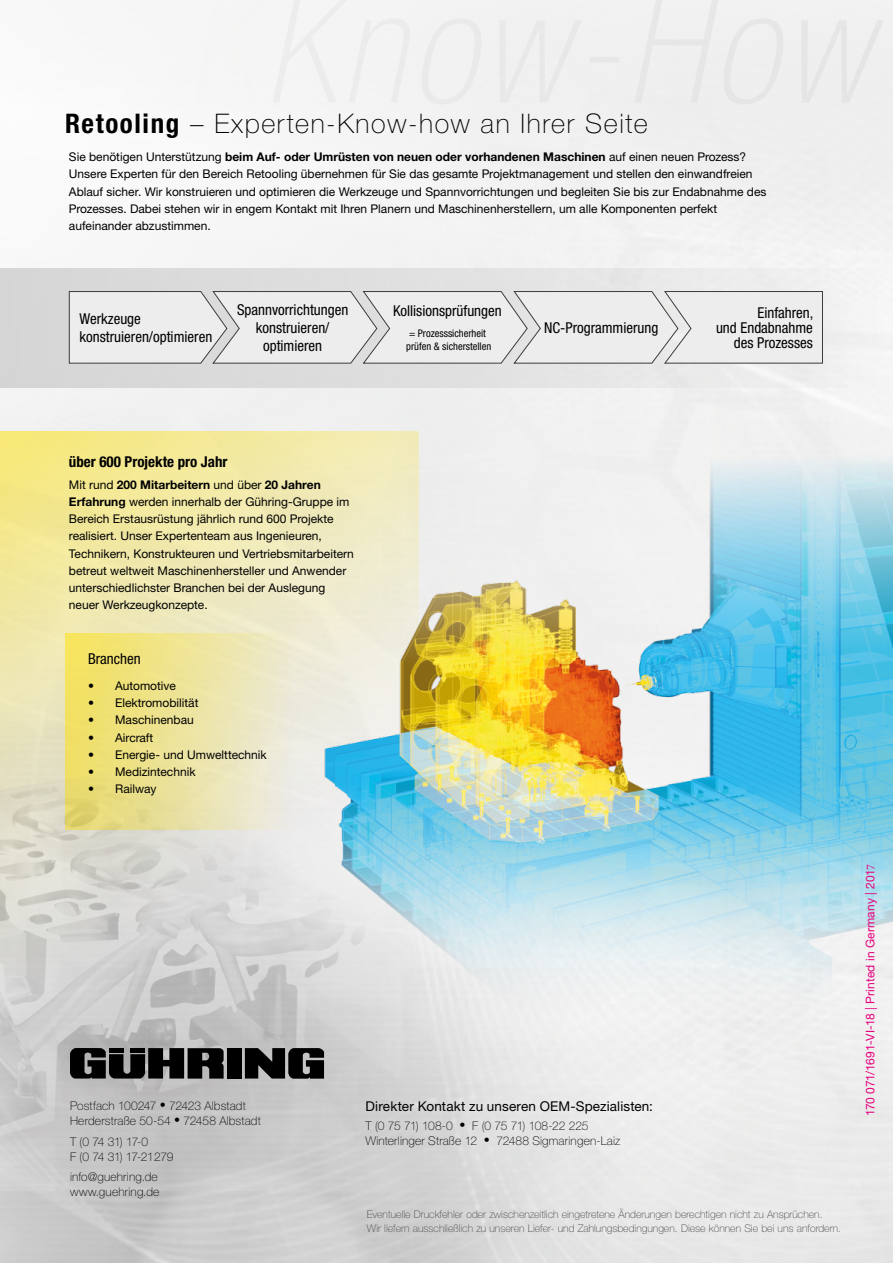
<style>
.page{position:relative;width:893px;height:1263px;background:#fff}
.page>*{position:absolute;margin:0;border:0;box-sizing:border-box;transform-origin:0 0}
.t1{font:100 27px "Helvetica Neue LTW1 G";letter-spacing:.06em;color:#000}
.t2{font:condensed 15px/18px "Helvetica Neue LTW1 G";color:#000}
.t3{font:700 condensed 15px "Helvetica Neue LTW1 G";color:#000}
.t4{font:13.5px "Helvetica Neue LTW1 G";letter-spacing:.01em;color:#000}
.t5{font:12px/17.2px "Helvetica Neue LTW1 G";color:#000}
.t6{font:100 12px/15px "Helvetica Neue LTW1 G";letter-spacing:.01em;color:#000}
.t7{font:12px "Helvetica Neue LTW1 G";letter-spacing:.005em;color:#e6007d}
.t8{font:100 12px/15px "Helvetica Neue LTW1 G";letter-spacing:-.035em;color:#000}
.t9{font:100 10.5px/13.5px "Helvetica Neue LTW1 G";color:#464446}
.t10{font:condensed 10.5px/12.6px "Helvetica Neue LTW1 G";color:#000}
.s1{font-weight:700;font-stretch:condensed}
.s2{font-weight:700}
.s3{font-family:"Minion Pro"}
</style>
<div class="page">
<svg style="left:0;top:431px;width:272px;height:253px;background:#f2e8a4"></svg>
<div style="left:0;top:268px;width:893px;height:119px;background:linear-gradient(to right,#d3d3d3,#f2f2f2)"></div>
<svg style="left:65px;top:633px;width:207px;height:51px;background:#f0e48f"></svg>
<img style="left:272px;top:325px;width:621px;height:837px">
<img style="left:0;top:684px;width:467px;height:506px">
<svg style="left:69px;top:290px;width:754px;height:74px;background:#e3e2e2"></svg>
<div style="left:227px;top:1048px;width:14px;height:30px;background:#000"></div>
<svg style="left:245px;top:1048px;width:79px;height:31px;background:#282828"></svg>
<svg style="left:70px;top:1048px;width:154px;height:30px;background:#272727"></svg>
<h1 class="t1" style="left:65px;top:108px;width:584px"><span class="s1">Retooling</span> – Experten-Know-how an Ihrer Seite</h1>
<p class="t5" style="left:69px;top:148px;width:699px">Sie benötigen Unterstützung <span class="s2">beim Auf- oder Umrüsten von neuen oder vorhandenen Maschinen</span> auf einen neuen Prozess?<br>Unsere Experten für den Bereich Retooling übernehmen für Sie das gesamte Projektmanagement und stellen den einwandfreien Ablauf sicher. Wir konstruieren und optimieren die Werkzeuge und Spannvorrichtungen und begleiten Sie bis zur Endabnahme des Prozesses. Dabei stehen wir in engem Kontakt mit Ihren Planern und Maschinenherstellern, um alle Komponenten perfekt aufeinander abzustimmen.</p>
<p class="t2" style="left:80px;top:310px;width:134px">Werkzeuge konstruieren/optimieren</p>
<p class="t2" style="left:237px;top:301px;width:113px;text-align:center">Spannvorrichtungen konstruieren/ optimieren</p>
<p class="t2" style="left:393px;top:302px;width:110px">Kollisionsprüfungen</p>
<p class="t10" style="left:406px;top:327px;width:86px">= Prozesssicherheit prüfen &amp; sicherstellen</p>
<p class="t2" style="left:544px;top:319px;width:116px">NC-Programmierung</p>
<p class="t2" style="left:716px;top:305px;width:99px;line-height:15px;text-align:right">Einfahren,<br>und Endabnahme des Prozesses</p>
<p class="t3" style="left:69px;top:453px;width:160px">über 600 Projekte pro Jahr</p>
<p class="t5" style="left:69px;top:475px;width:286px">Mit rund <span class="s2">200 Mitarbeitern</span> und über <span class="s2">20 Jahren Erfahrung</span> werden innerhalb der Gühring-Gruppe im Bereich Erstausrüstung jährlich rund 600 Projekte realisiert. Unser Expertenteam aus Ingenieuren, Technikern, Konstrukteuren und Vertriebsmitarbeitern betreut weltweit Maschinenhersteller und Anwender unterschiedlichster Branchen bei der Auslegung neuer Werkzeugkonzepte.</p>
<p class="t2" style="left:88px;top:650px;width:54px">Branchen</p>
<p class="t5" style="left:88px;top:677px;width:89px">• Automotive</p>
<p class="t5" style="left:88px;top:694px;width:112px">• Elektromobilität</p>
<p class="t5" style="left:88px;top:711px;width:107px">• Maschinenbau</p>
<p class="t5" style="left:88px;top:729px;width:67px">• Aircraft</p>
<p class="t5" style="left:88px;top:746px;width:180px">• Energie- und Umwelttechnik</p>
<p class="t5" style="left:88px;top:763px;width:109px">• Medizintechnik</p>
<p class="t5" style="left:88px;top:780px;width:70px">• Railway</p>
<p class="t6" style="left:70px;top:1098px;width:192px">Postfach 100247 • 72423 Albstadt<br>Herderstraße 50-54 • 72458 Albstadt</p>
<p class="t8" style="left:70px;top:1134px;width:105px">T (0 74 31) 17-0<br>F (0 74 31) 17-21279</p>
<p class="t6" style="left:70px;top:1169px;width:91px">info@guehring.de www.guehring.de</p>
<p class="t4" style="left:366px;top:1098px;width:289px">Direkter Kontakt zu unseren OEM-Spezialisten:</p>
<p class="t6" style="left:366px;top:1119px;width:256px">T (0 75 71) 108-0 • F (0 75 71) 108-22 225<br>Winterlinger Straße 12 • 72488 Sigmaringen-Laiz</p>
<p class="t9" style="left:367px;top:1208px;width:476px">Eventuelle Druckfehler oder zwischenzeitlich eingetretene Änderungen berechtigen nicht zu Ansprüchen.<br>Wir liefern ausschließlich zu unseren Liefer- und Zahlungsbedingungen. Diese können Sie bei uns anfordern.</p>
<p class="t7" style="left:863px;top:1116px;width:254px;rotate:-90deg">170 071/1691-VI-18 | Printed in Germany | 201<span class="s3">7</span></p>
</div>
